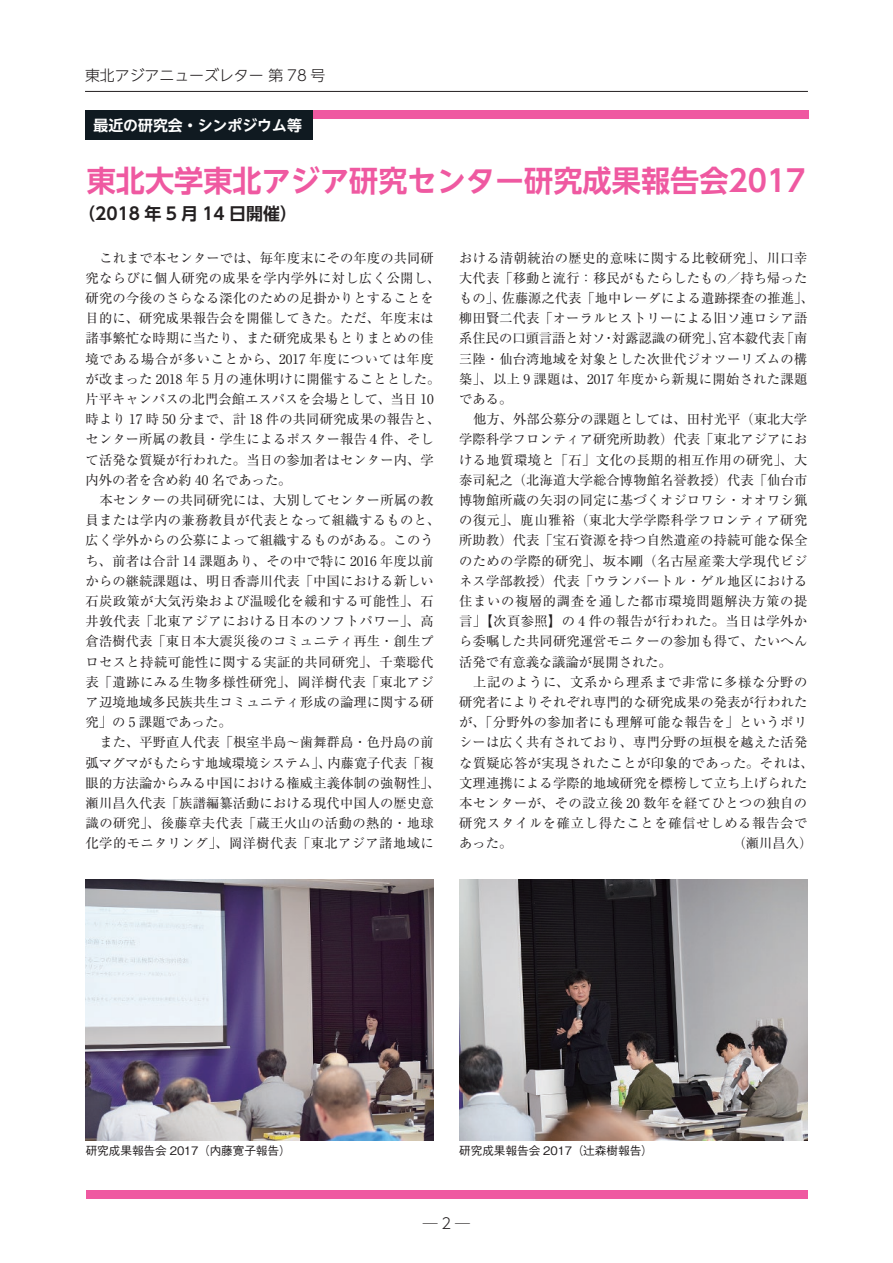
<style>
.page{position:relative;width:893px;height:1263px;background:#fff}
.page>*{position:absolute;margin:0;border:0;box-sizing:border-box;transform-origin:0 0}
.t1{font:700 29.7px "UD Shin Go NT Pro De";color:#ef59a1}
.t2{font:700 16.95px "UD Shin Go NT Pro De";color:#231f20}
.t3{font:300 14.85px "UD Shin Go NT Pro";color:#231f20}
.t4{font:700 14.85px "UD Shin Go NT Pro De";color:#fff}
.本文{font:13.35px/20.2px "Ryumin Pro";letter-spacing:.01em;color:#231f20}
.本文-2{font:13.35px/20.2px "Ryumin Pro";letter-spacing:.03em;color:#231f20}
.キャプション{font:500 11.7px "Gothic BBB Pro";letter-spacing:-.01em;color:#231f20}
</style>
<div class="page">
<hr style="left:85px;top:91px;width:723px;height:1px;background:#231f20">
<div style="left:86px;top:1191px;width:721px;height:8px;background:#ef59a1"></div>
<div style="left:87px;top:111px;width:721px;height:8px;background:#ef59a1"></div>
<div style="left:85px;top:111px;width:228px;height:29px;background:#101a21"></div>
<img style="left:86px;top:879px;width:348px;height:262px">
<img style="left:460px;top:879px;width:347px;height:262px">
<p class="t3" style="left:85px;top:63px;width:242px">東北アジアニューズレター 第 78 号</p>
<p class="t4" style="left:94px;top:113px;width:210px">最近の研究会・シンポジウム等</p>
<p class="t1" style="left:87px;top:157px;width:720px">東北大学東北アジア研究センター研究成果報告会2017</p>
<p class="t2" style="left:78px;top:200px;width:220px">（2018 年 5 月 14 日開催）</p>
<p class="本文" style="left:86px;top:247px;width:356px;text-indent:14px">これまで本センターでは、毎年度末にその年度の共同研究ならびに個人研究の成果を学内学外に対し広く公開し、研究の今後のさらなる深化のための足掛かりとすることを目的に、研究成果報告会を開催してきた。ただ、年度末は諸事繁忙な時期に当たり、また研究成果もとりまとめの佳境である場合が多いことから、2017 年度については年度が改まった 2018 年 5 月の連休明けに開催することとした。片平キャンパスの北門会館エスパスを会場として、当日 10時より 17 時 50 分まで、計 18 件の共同研究成果の報告と、センター所属の教員・学生によるポスター報告４件、そして活発な質疑が行われた。当日の参加者はセンター内、学内外の者を含め約 40 名であった。</p>
<p class="本文" style="left:86px;top:489px;width:356px;text-indent:14px">本センターの共同研究には、大別してセンター所属の教員または学内の兼務教員が代表となって組織するものと、広く学外からの公募によって組織するものがある。このうち、前者は合計 14 課題あり、その中で特に 2016 年度以前からの継続課題は、明日香壽川代表「中国における新しい石炭政策が大気汚染および温暖化を緩和する可能性」、石井敦代表「北東アジアにおける日本のソフトパワー」、高倉浩樹代表「東日本大震災後のコミュニティ再生・創生プロセスと持続可能性に関する実証的共同研究」、千葉聡代表「遺跡にみる生物多様性研究」、岡洋樹代表「東北アジア辺境地域多民族共生コミュニティ形成の論理に関する研究」の 5 課題であった。</p>
<p class="本文" style="left:86px;top:731px;width:356px;text-align:center">また、平野直人代表「根室半島～歯舞群島・色丹島の前<br>弧マグマがもたらす地域環境システム」、内藤寛子代表「複眼的方法論からみる中国における権威主義体制の強靭性」、瀬川昌久代表「族譜編纂活動における現代中国人の歴史意識の研究」、後藤章夫代表「蔵王火山の活動の熱的・地球化学的モニタリング」、岡洋樹代表「東北アジア諸地域に</p>
<p class="本文" style="left:459px;top:247px;width:356px">おける清朝統治の歴史的意味に関する比較研究」、川口幸大代表「移動と流行：移民がもたらしたもの／持ち帰ったもの」、佐藤源之代表「地中レーダによる遺跡探査の推進」、柳田賢二代表「オーラルヒストリーによる旧ソ連ロシア語系住民の口頭言語と対ソ・対露認識の研究」、宮本毅代表「南三陸・仙台湾地域を対象とした次世代ジオツーリズムの構築」、以上 9 課題は、2017 年度から新規に開始された課題である。</p>
<p class="本文" style="left:459px;top:408px;width:350px;text-align:justify;text-indent:14px">他方、外部公募分の課題としては、田村光平（東北大学学際科学フロンティア研究所助教）代表「東北アジアにおける地質環境と「石」文化の長期的相互作用の研究」、大泰司紀之（北海道大学総合博物館名誉教授）代表「仙台市博物館所蔵の矢羽の同定に基づくオジロワシ・オオワシ猟の復元」、鹿山雅裕（東北大学学際科学フロンティア研究所助教）代表「宝石資源を持つ自然遺産の持続可能な保全のための学際的研究」、坂本剛（名古屋産業大学現代ビジネス学部教授）代表「ウランバートル・ゲル地区における住まいの複層的調査を通した都市環境問題解決方策の提言」【次頁参照】の 4 件の報告が行われた。当日は学外から委嘱した共同研究運営モニターの参加も得て、たいへん活発で有意義な議論が展開された。</p>
<p class="本文-2" style="left:459px;top:671px;width:356px;text-indent:14px">上記のように、文系から理系まで非常に多様な分野の研究者によりそれぞれ専門的な研究成果の発表が行われたが、「分野外の参加者にも理解可能な報告を」というポリシーは広く共有されており、専門分野の垣根を越えた活発な質疑応答が実現されたことが印象的であった。それは、文理連携による学際的地域研究を標榜して立ち上げられた本センターが、その設立後 20 数年を経てひとつの独自の研究スタイルを確立し得たことを確信せしめる報告会であった。</p>
<p class="本文" style="left:733px;top:832px;width:81px">（瀬川昌久）</p>
<p class="キャプション" style="left:86px;top:1141px;width:207px">研究成果報告会 2017（内藤寛子報告）</p>
<p class="キャプション" style="left:459px;top:1141px;width:195px">研究成果報告会 2017（辻森樹報告）</p>
<p class="t3" style="left:423px;top:1212px;width:49px">─2─</p>
</div>
